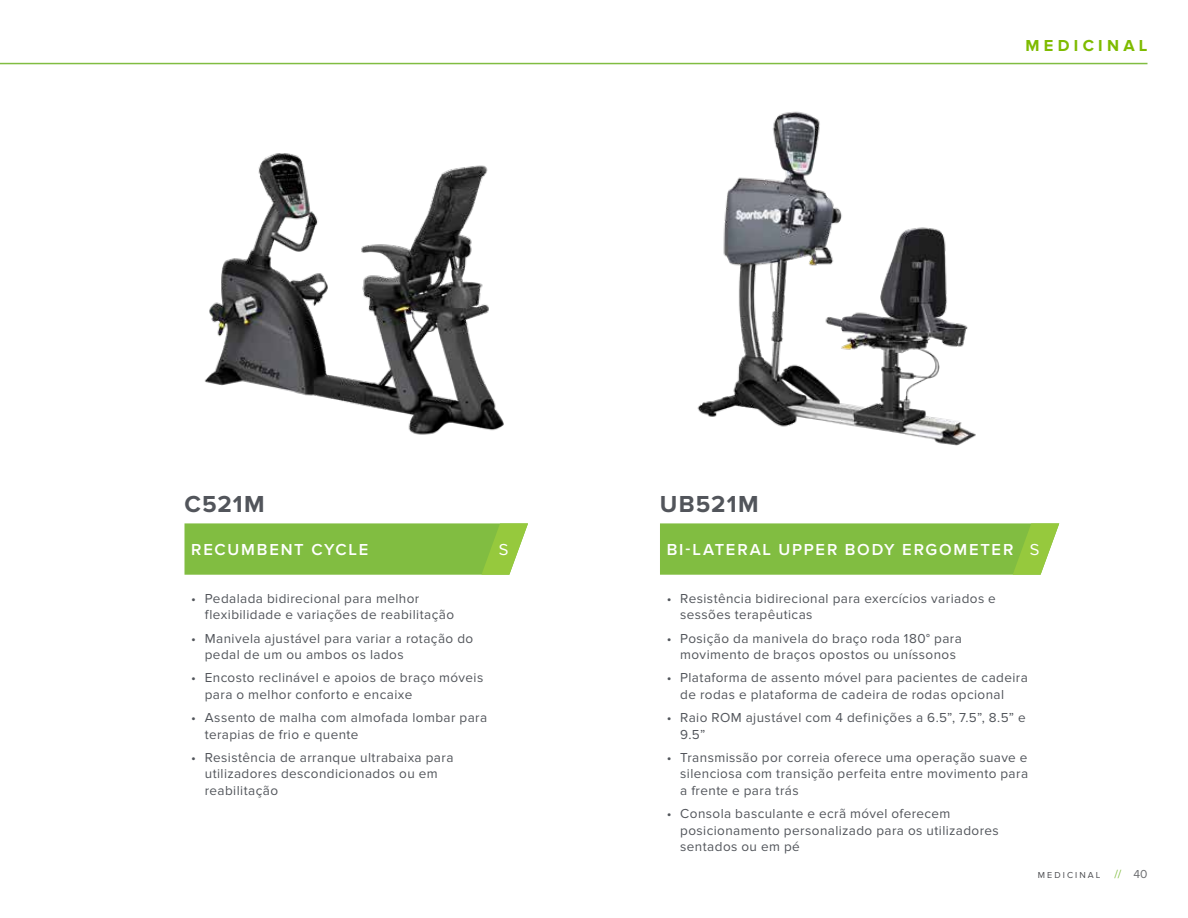
<style>
.page{position:relative;width:1188px;height:918px;background:#fff}
.page>*{position:absolute;margin:0;border:0;box-sizing:border-box;transform-origin:0 0}
.t1{font:700 24px "Proxima Nova";letter-spacing:.05em;color:#52555b}
.t2{font:600 16.5px "Proxima Nova";letter-spacing:.11em;color:#fff}
.t3{font:700 16.5px "Proxima Nova";letter-spacing:.255em;color:#7ebb00}
.t4{font:16.5px "Proxima Nova";color:#fff}
.t5{font:13.5px/16.5px "Proxima Nova";letter-spacing:.03em;color:#52555b}
.t6{font:12px "Proxima Nova";color:#81bd41}
.t7{font:9px "Proxima Nova";color:#4c4d51}
.s1{color:#6d6e71}
</style>
<div class="page">
<img style="left:204px;top:153px;width:300px;height:282px">
<img style="left:697px;top:111px;width:279px;height:335px">
<hr style="left:0;top:63px;width:1148px;height:1px;background:#81bd41">
<svg style="left:184px;top:523px;width:344px;height:52px;background:#87c048"></svg>
<svg style="left:660px;top:523px;width:399px;height:52px;background:#86c047"></svg>
<p class="t3" style="left:1025px;top:36px;width:124px">MEDICINAL</p>
<h1 class="t1" style="left:184px;top:490px;width:82px">C521M</h1>
<p class="t2" style="left:191px;top:540px;width:178px">RECUMBENT CYCLE</p>
<p class="t2" style="left:667px;top:540px;width:348px">BI-LATERAL UPPER BODY ERGOMETER</p>
<p class="t5" style="left:680px;top:590px;width:317px;text-indent:-14px">• Resistência bidirecional para exercícios variados e sessões terapêuticas</p>
<p class="t5" style="left:667px;top:630px;width:297px;text-align:center">• Posição da manivela do braço roda 180° para movimento de braços opostos ou uníssonos</p>
<p class="t5" style="left:680px;top:670px;width:349px;text-indent:-14px">• Plataforma de assento móvel para pacientes de cadeira de rodas e plataforma de cadeira de rodas opcional</p>
<p class="t5" style="left:680px;top:710px;width:347px;text-indent:-14px">• Raio ROM ajustável com 4 definições a 6.5”, 7.5”, 8.5” e<br>9.5”</p>
<p class="t5" style="left:680px;top:749px;width:349px;text-align:justify;text-indent:-14px">• Transmissão por correia oferece uma operação suave e silenciosa com transição perfeita entre movimento para a frente e para trás</p>
<p class="t5" style="left:680px;top:806px;width:320px;text-indent:-14px">• Consola basculante e ecrã móvel oferecem posicionamento personalizado para os utilizadores sentados ou em pé</p>
<h1 class="t1" style="left:660px;top:490px;width:100px">UB521M</h1>
<p class="t4" style="left:499px;top:540px;width:11px">S</p>
<p class="t4" style="left:1030px;top:540px;width:11px">S</p>
<p class="t5" style="left:205px;top:590px;width:251px;text-indent:-14px">• Pedalada bidirecional para melhor flexibilidade e variações de reabilitação</p>
<p class="t5" style="left:205px;top:630px;width:270px;text-indent:-14px">• Manivela ajustável para variar a rotação do pedal de um ou ambos os lados</p>
<p class="t5" style="left:205px;top:670px;width:280px;text-indent:-14px">• Encosto reclinável e apoios de braço móveis para o melhor conforto e encaixe</p>
<p class="t5" style="left:205px;top:710px;width:284px;text-indent:-14px">• Assento de malha com almofada lombar para terapias de frio e quente</p>
<p class="t5" style="left:205px;top:749px;width:250px;text-indent:-14px">• Resistência de arranque ultrabaixa para utilizadores descondicionados ou em reabilitação</p>
<p class="t7" style="left:1038px;top:869px;width:8px">medicinal</p>
<p class="t6" style="left:1114px;top:867px;width:35px">// <span class="s1">40</span></p>
</div>
